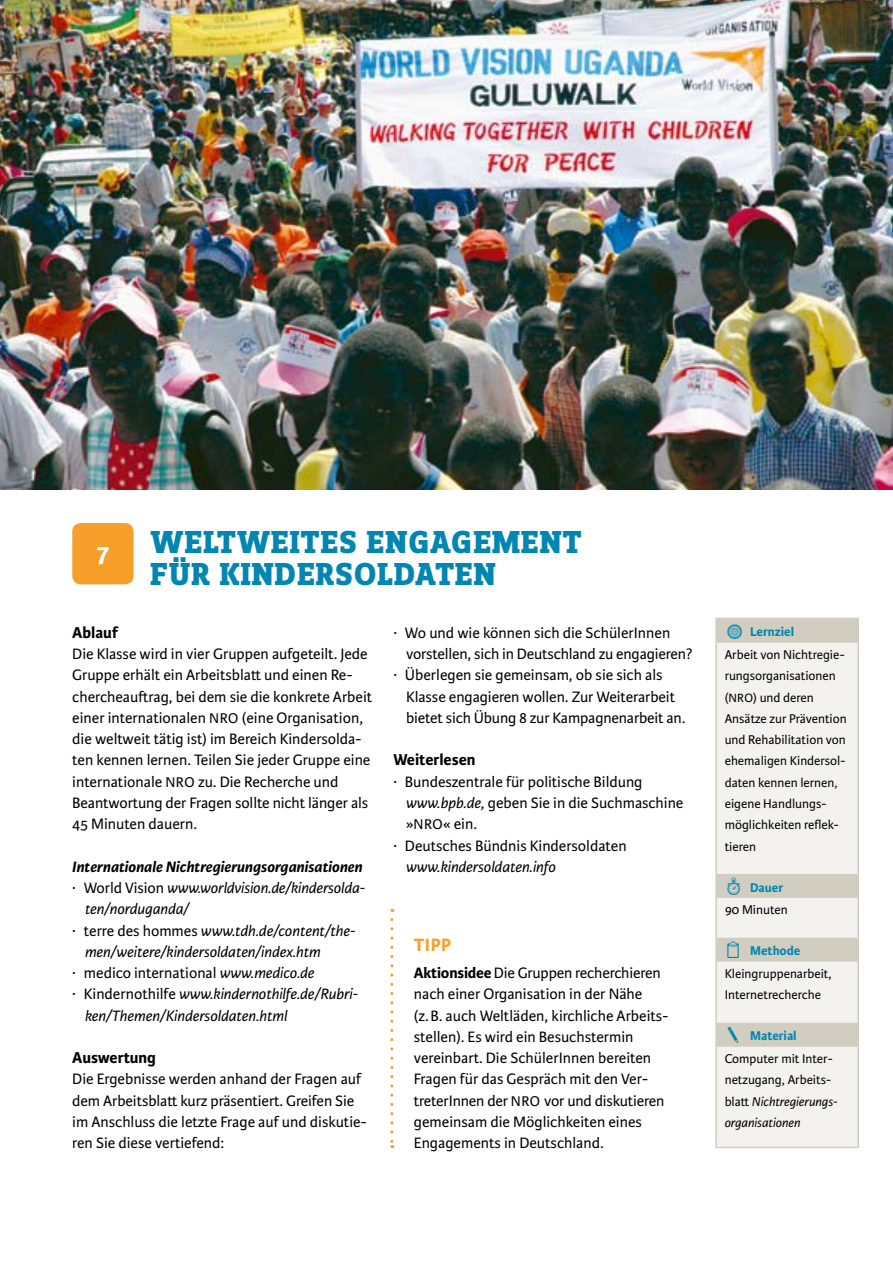
<style>
.page{position:relative;width:893px;height:1263px;background:#fff}
.page>*{position:absolute;margin:0;border:0;box-sizing:border-box;transform-origin:0 0}
.t1{font:800 33px/32px "Zine Slab Dis";letter-spacing:.035em;color:#0086b1}
.t2{font:30px "Poppi Office One";color:#0086b1}
.t3{font:700 27px "Karmina Sans";color:#fff}
.t4{font:700 19.05px "Karmina Sans";color:#f69f2a}
.t5{font:700 16.8px "Karmina Sans";color:#000}
.t6{font:16.05px/21.3px "Karmina Sans";color:#000}
.t7{font:italic 16.05px "Karmina Sans";color:#000}
.t8{font:italic 700 16.05px "Karmina Sans";color:#000}
.t9{font:13.5px/21.3px "Karmina Sans";color:#000}
.t10{font:700 13.5px "Karmina Sans";color:#0086b1}
.s1{font-size:15px}
.s2{font-style:normal}
.s3{font-style:italic}
.s4{font-weight:700}
.s5{font-family:"Poppi Sports Two";font-size:27px;color:#0086b1}
.s6{font-weight:700;color:#0086b1}
.s7{font-size:12.75px}
.s8{font-family:"Poppi Sports Two";font-size:27.75px;color:#0086b1}
.s9{font-family:"Poppi Office One";font-size:27px;color:#0086b1}
</style>
<div class="page">
<img style="left:0;top:0;width:893px;height:489px">
<div style="left:715px;top:618px;width:144px;height:530px;background:#f3f2ef;border:2px solid #d1cdc0"></div>
<div style="left:716px;top:619px;width:142px;height:24px;background:#d1cdc0"></div>
<div style="left:716px;top:874px;width:142px;height:24px;background:#d1cdc0"></div>
<div style="left:716px;top:938px;width:142px;height:24px;background:#d1cdc0"></div>
<div style="left:716px;top:1023px;width:142px;height:24px;background:#d1cdc0"></div>
<div style="left:72px;top:523px;width:62px;height:61px;background:#f69f2a;border-radius:9px"></div>
<svg style="left:390px;top:919px;width:3px;height:229px"></svg>
<h3 class="t3" style="left:96px;top:540px;width:16px">7</h3>
<h1 class="t1" style="left:151px;top:528px;width:433px">WELTWEITES ENGAGEMENT<br>FÜR KINDERSOLDATEN</h1>
<p class="t5" style="left:72px;top:623px;width:48px">Ablauf</p>
<p class="t6" style="left:72px;top:644px;width:301px">Die Klasse wird in vier Gruppen aufgeteilt. Jede Gruppe erhält ein Arbeitsblatt und einen Re&shy;chercheauftrag, bei dem sie die konkrete Arbeit einer internationalen <span class="s1">NrO</span> (eine Organisation, die weltweit tätig ist) im Bereich Kindersolda&shy;ten kennen lernen. Teilen Sie jeder Gruppe eine internationale <span class="s1">NrO</span> zu. Die Recherche und Beantwortung der Fragen sollte nicht länger als 45 Minuten dauern.</p>
<p class="t8" style="left:72px;top:857px;width:292px">Internationale Nichtregierungsorganisationen</p>
<p class="t7" style="left:72px;top:879px;width:294px"><span class="s2">· World Vision</span> www.worldvision.de/kindersolda-</p>
<p class="t7" style="left:85px;top:900px;width:106px">ten/norduganda/</p>
<p class="t7" style="left:72px;top:921px;width:285px"><span class="s2">· terre des hommes</span> www.tdh.de/content/the-</p>
<p class="t7" style="left:85px;top:943px;width:237px">men/weitere/kindersoldaten/index.htm</p>
<p class="t6" style="left:72px;top:962px;width:244px">· medico international <span class="s3">www.medico.de</span></p>
<p class="t7" style="left:72px;top:985px;width:287px"><span class="s2">· Kindernothilfe</span> www.kindernothilfe.de/Rubri-</p>
<p class="t7" style="left:85px;top:1007px;width:204px">ken/Themen/Kindersoldaten.html</p>
<p class="t5" style="left:72px;top:1048px;width:85px">Auswertung</p>
<p class="t6" style="left:72px;top:1069px;width:296px">Die Ergebnisse werden anhand der Fragen auf dem Arbeitsblatt kurz präsentiert. Greifen Sie im Anschluss die letzte Frage auf und diskutie&shy;ren Sie diese vertiefend:</p>
<p class="t6" style="left:393px;top:622px;width:278px">· Wo und wie können sich die SchülerInnen</p>
<p class="t6" style="left:406px;top:644px;width:288px">vorstellen, sich in Deutschland zu engagieren?</p>
<p class="t6" style="left:393px;top:665px;width:271px">· Überlegen sie gemeinsam, ob sie sich als</p>
<p class="t6" style="left:406px;top:686px;width:270px">Klasse engagieren wollen. Zur Weiterarbeit</p>
<p class="t6" style="left:406px;top:707px;width:281px">bietet sich Übung 8 zur Kampagnenarbeit an.</p>
<p class="t5" style="left:393px;top:750px;width:84px">Weiterlesen</p>
<p class="t6" style="left:393px;top:771px;width:251px">· Bundeszentrale für politische Bildung</p>
<p class="t6" style="left:406px;top:792px;width:279px"><span class="s3">www.bpb.de,</span> geben Sie in die Suchmaschine</p>
<p class="t6" style="left:406px;top:814px;width:72px">»<span class="s1">NRO</span>« ein.</p>
<p class="t6" style="left:393px;top:835px;width:235px">· Deutsches Bündnis Kindersoldaten</p>
<p class="t7" style="left:406px;top:858px;width:151px">www.kindersoldaten.info</p>
<p class="t4" style="left:414px;top:934px;width:39px">Tipp</p>
<p class="t6" style="left:414px;top:962px;width:256px"><span class="s4">Aktionsidee</span> Die Gruppen recherchieren nach einer Organisation in der Nähe (z.B. auch Weltläden, kirchliche Arbeits&shy;stellen). Es wird ein Besuchstermin vereinbart. Die SchülerInnen bereiten Fragen für das Gespräch mit den Ver&shy;treterInnen der <span class="s1">NrO</span> vor und diskutieren gemeinsam die Möglichkeiten eines Engagements in Deutschland.</p>
<p class="t9" style="left:725px;top:621px;width:122px;line-height:22.8px"><span class="s5">z</span> <span class="s6">Lernziel<br></span>Arbeit von Nichtregie-</p>
<p class="t9" style="left:725px;top:666px;width:124px">rungsorganisationen (<span class="s7">NRO</span>) und deren<br>Ansätze zur Prävention und Rehabilitation von ehemaligen Kindersol&shy;daten kennen lernen, eigene Handlungs&shy;möglichkeiten reflek&shy;tieren</p>
<p class="t9" style="left:725px;top:876px;width:65px;line-height:22.8px"><span class="s8">R</span> <span class="s6">Dauer<br></span>90 Minuten</p>
<p class="t9" style="left:725px;top:940px;width:109px;line-height:22.8px"><span class="s9">r</span> <span class="s6">Methode<br></span>Kleingruppenarbeit,</p>
<p class="t9" style="left:725px;top:984px;width:98px">Internetrecherche</p>
<h2 class="t2" style="left:725px;top:1017px;width:18px">E</h2>
<p class="t10" style="left:750px;top:1028px;width:48px">Material</p>
<p class="t9" style="left:725px;top:1048px;width:113px">Computer mit Inter&shy;netzugang, Arbeits&shy;blatt <span class="s3">Nichtregierungs&shy;organisationen</span></p>
</div>
